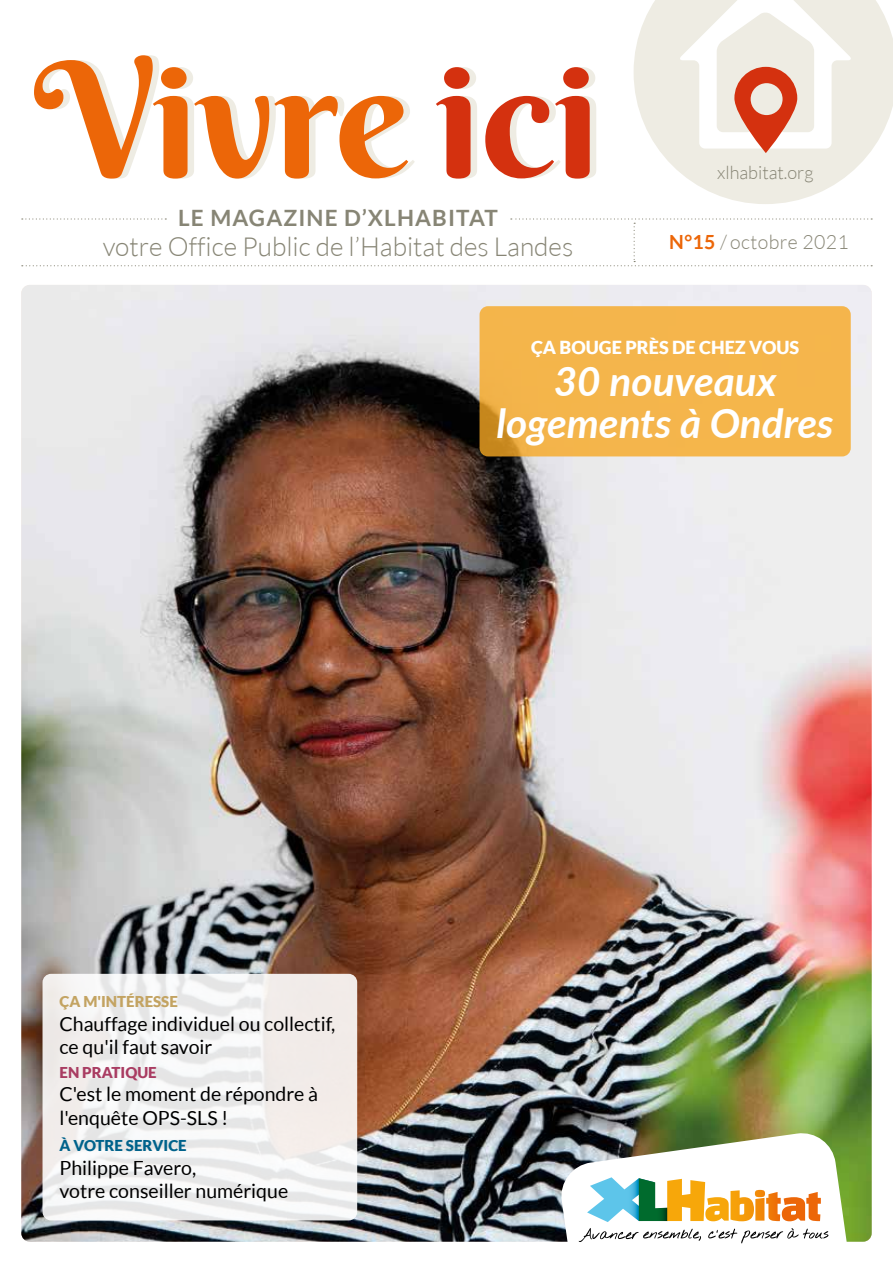
<style>
.page{position:relative;width:893px;height:1263px;background:#fff}
.page>*{position:absolute;margin:0;border:0;box-sizing:border-box;transform-origin:0 0}
.t1{font:italic 700 40.5px/42px "Lato";color:#fff;text-align:center}
.t2{font:300 26.25px "Lato";color:#878575}
.t3{font:700 22.5px "Lato";letter-spacing:.05em;color:#878575}
.t4{font:19.5px/23.4px "Lato";color:#000}
.t5{font:300 19.5px "Lato";letter-spacing:.02em;color:#878575}
.t6{font:900 18px "Lato";color:#fff}
.t7{font:300 18px "Lato";color:#878575}
.t8{font:900 15px "Lato";color:#c3a361}
.t9{font:900 15px "Lato";color:#00628b}
.t10{font:900 15px "Lato";color:#a93c62}
.s1{font-weight:700;color:#ec6608}
</style>
<div class="page">
<img style="left:21px;top:285px;width:851px;height:957px">
<div style="left:480px;top:306px;width:371px;height:150px;background:#f5b54b;border-radius:9px"></div>
<div style="left:43px;top:974px;width:314px;height:246px;background:linear-gradient(to right,#f0f1f1,#f2eeed);border-radius:9px"></div>
<svg style="left:559px;top:1131px;width:295px;height:113px"></svg>
<svg style="left:634px;top:0;width:259px;height:204px;fill:#eeece3"></svg>
<svg style="left:679px;top:0;width:173px;height:153px"></svg>
<svg style="left:22px;top:218px;width:850px;height:48px"></svg>
<svg style="left:34px;top:55px;width:381px;height:124px"></svg>
<svg style="left:436px;top:67px;width:41px;height:112px"></svg>
<svg style="left:485px;top:67px;width:111px;height:112px"></svg>
<p class="t3" style="left:178px;top:205px;width:321px">LE MAGAZINE D’XLHABITAT</p>
<h2 class="t2" style="left:103px;top:233px;width:472px">votre Office Public de l’Habitat des Landes</h2>
<p class="t7" style="left:717px;top:162px;width:98px">xlhabitat.org</p>
<p class="t5" style="left:669px;top:232px;width:181px"><span class="s1">N°15</span> / octobre 2021</p>
<p class="t6" style="left:531px;top:336px;width:270px">ÇA BOUGE PRÈS DE CHEZ VOUS</p>
<h1 class="t1" style="left:497px;top:358px;width:339px">30 nouveaux logements à Ondres</h1>
<p class="t8" style="left:60px;top:993px;width:120px">ÇA M'INTÉRESSE</p>
<p class="t4" style="left:60px;top:1012px;width:277px">Chauffage individuel ou collectif, ce qu'il faut savoir</p>
<p class="t10" style="left:60px;top:1064px;width:99px">EN PRATIQUE</p>
<p class="t4" style="left:60px;top:1082px;width:260px">C'est le moment de répondre à l'enquête OPS-SLS !</p>
<p class="t9" style="left:60px;top:1137px;width:129px">À VOTRE SERVICE</p>
<p class="t4" style="left:60px;top:1156px;width:230px">Philippe Favero,<br>votre conseiller numérique</p>
</div>
